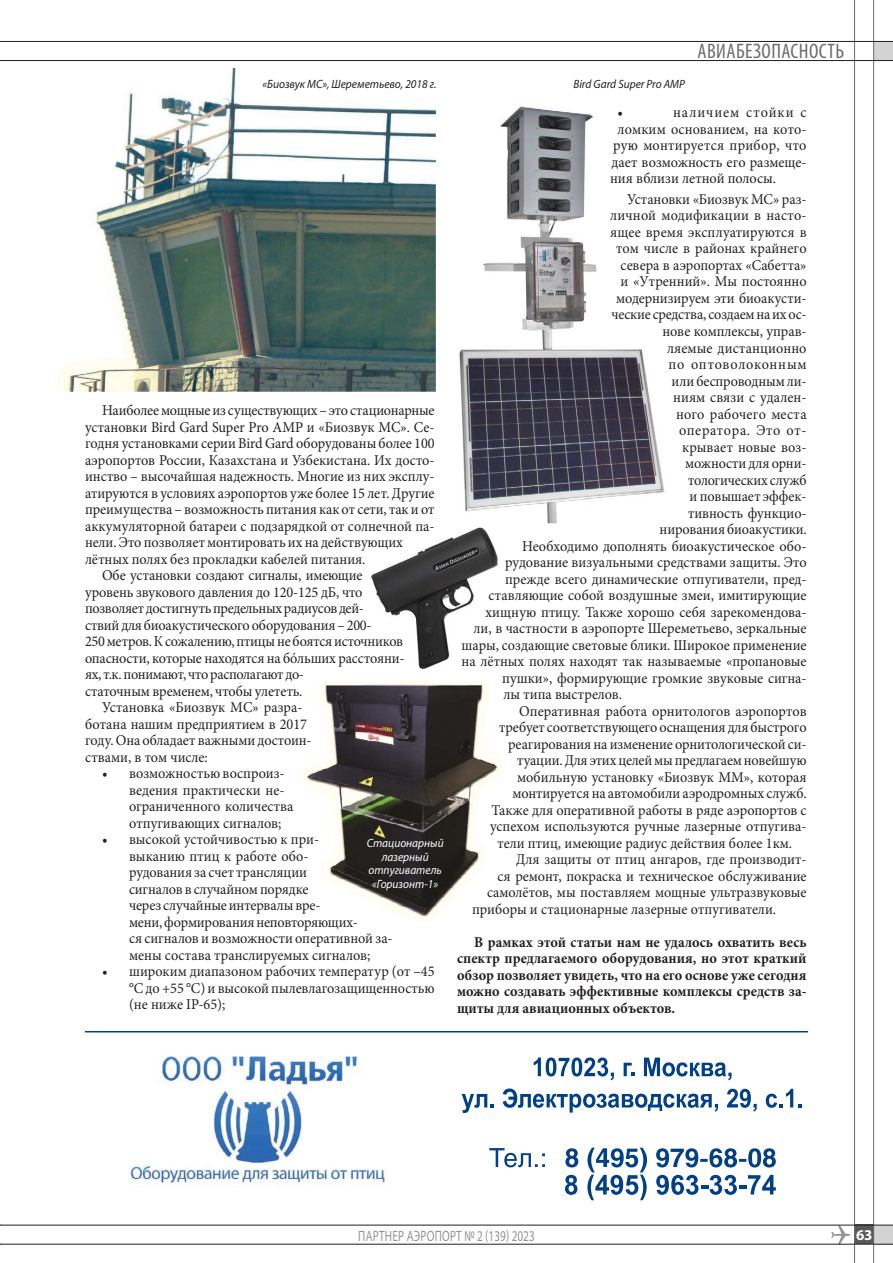
<style>
.page{position:relative;width:893px;height:1263px;background:#fff}
.page>*{position:absolute;margin:0;border:0;box-sizing:border-box;transform-origin:0 0}
.t1{font:condensed 21px "Myriad Pro";letter-spacing:.02em;color:#6c6d70}
.t2{font:15px/16.5px "Minion Pro";color:#231f20;scale:.95 1}
.t3{font:700 15px/16.5px "Minion Pro";color:#231f20;text-align:justify;scale:.95 1}
.t4{font:15px "Minion Pro";letter-spacing:-.02em;color:#231f20;scale:.95 1}
.t5{font:15px "Minion Pro";letter-spacing:-.025em;color:#231f20;scale:.95 1}
.t6{font:15px "Minion Pro";letter-spacing:.02em;color:#231f20;scale:.95 1}
.t7{font:15px "Myriad Pro";letter-spacing:.02em;color:#939598;scale:.75 1}
.t8{font:15px "Minion Pro";letter-spacing:.05em;color:#231f20;scale:.95 1}
.t9{font:15px "Minion Pro";letter-spacing:.045em;color:#231f20;scale:.95 1}
.t10{font:15px "Minion Pro";letter-spacing:.065em;color:#231f20;scale:.95 1}
.t11{font:700 15px "Myriad Pro";color:#fff}
.t12{font:italic 12px "Myriad Pro";color:#231f20;scale:.95 1}
.t13{font:italic 12px/13.5px "Myriad Pro";color:#fff;text-align:center;scale:.95 1}
</style>
<div class="page">
<div style="left:874px;top:1225px;width:19px;height:19px;background:#d3d3d3"></div>
<svg style="left:831px;top:1226px;width:19px;height:18px"></svg>
<div style="left:854px;top:1225px;width:19px;height:19px;background:#57585a"></div>
<hr style="left:873px;top:0;width:1px;height:1263px;background:#6c6d70">
<hr style="left:854px;top:0;width:1px;height:1263px;background:#6c6d70">
<div style="left:874px;top:42px;width:19px;height:19px;background:#d3d3d3"></div>
<hr style="left:0;top:60px;width:893px;height:1px;background:#231f20">
<hr style="left:0;top:41px;width:893px;height:1px;background:#231f20">
<hr style="left:0;top:1225px;width:893px;height:1px;background:#231f20">
<hr style="left:0;top:1244px;width:893px;height:1px;background:#231f20">
<img style="left:57px;top:68px;width:379px;height:324px">
<img style="left:459px;top:106px;width:206px;height:417px">
<img style="left:371px;top:528px;width:127px;height:141px">
<img style="left:299px;top:681px;width:206px;height:239px">
<img style="left:130px;top:1056px;width:255px;height:129px">
<svg style="left:534px;top:1057px;width:80px;height:23px"></svg>
<svg style="left:624px;top:1063px;width:10px;height:13px"></svg>
<svg style="left:644px;top:1057px;width:88px;height:23px"></svg>
<svg style="left:462px;top:1094px;width:32px;height:19px"></svg>
<svg style="left:503px;top:1088px;width:215px;height:24px"></svg>
<svg style="left:727px;top:1089px;width:30px;height:23px"></svg>
<svg style="left:766px;top:1089px;width:27px;height:19px"></svg>
<hr style="left:85px;top:1031px;width:723px;height:1px;background:#014086">
<svg style="left:489px;top:1148px;width:287px;height:52px"></svg>
<p class="t12" style="left:262px;top:76px;width:185px">«Биозвук МС», Шереметьево, 2018 г.</p>
<p class="t12" style="left:573px;top:76px;width:119px">Bird Gard Super Pro AMP</p>
<h1 class="t1" style="left:698px;top:38px;width:148px">АВИАБЕЗОПАСНОСТЬ</h1>
<p class="t2" style="left:102px;top:402px;width:352px">Наиболее мощные из существующих – это стационарные</p>
<p class="t2" style="left:85px;top:419px;width:369px">установки Bird Gard Super Pro AMP и «Биозвук МС». Се-</p>
<p class="t2" style="left:85px;top:435px;width:369px">годня установками серии Bird Gard оборудованы более 100</p>
<p class="t2" style="left:85px;top:452px;width:369px">аэропортов России, Казахстана и Узбекистана. Их досто-</p>
<p class="t2" style="left:85px;top:468px;width:369px">инство – высочайшая надежность. Многие из них эксплу-</p>
<p class="t2" style="left:85px;top:485px;width:369px">атируются в условиях аэропортов уже более 15 лет. Другие</p>
<p class="t2" style="left:85px;top:501px;width:369px">преимущества – возможность питания как от сети, так и от</p>
<p class="t2" style="left:85px;top:518px;width:369px">аккумуляторной батареи с подзарядкой от солнечной па-</p>
<p class="t2" style="left:85px;top:534px;width:336px">нели. Это позволяет монтировать их на действующих</p>
<p class="t2" style="left:85px;top:551px;width:297px">лётных полях без прокладки кабелей питания.</p>
<p class="t2" style="left:102px;top:567px;width:276px">Обе установки создают сигналы, имеющие</p>
<p class="t2" style="left:85px;top:584px;width:294px">уровень звукового давления до 120-125 дБ, что</p>
<p class="t5" style="left:85px;top:598px;width:295px">позволяет достигнуть предельных радиусов дей-</p>
<p class="t2" style="left:85px;top:617px;width:303px">ствий для биоакустического оборудования – 200-</p>
<p class="t4" style="left:85px;top:631px;width:336px">250 метров. К сожалению, птицы не боятся источников</p>
<p class="t2" style="left:85px;top:650px;width:338px">опасности, которые находятся на бóльших расстояни-</p>
<p class="t4" style="left:85px;top:664px;width:232px">ях, т.к. понимают, что располагают до-</p>
<p class="t2" style="left:85px;top:683px;width:230px">статочным временем, чтобы улететь.</p>
<p class="t2" style="left:102px;top:699px;width:213px">Установка «Биозвук МС» разра-</p>
<p class="t2" style="left:85px;top:716px;width:235px">ботана нашим предприятием в 2017</p>
<p class="t2" style="left:85px;top:732px;width:240px">году. Она обладает важными достоин-</p>
<p class="t2" style="left:85px;top:749px;width:131px">ствами, в том числе:</p>
<p class="t2" style="left:129px;top:765px;width:175px;text-indent:-27px">• возможностью воспроиз&shy;ведения практически не&shy;ограниченного количества отпугивающих сигналов;</p>
<p class="t2" style="left:129px;top:831px;width:279px;text-indent:-27px">• высокой устойчивостью к при-<br>выканию птиц к работе обо-<br>рудования за счет трансляции<br>сигналов в случайном порядке<br>через случайные интервалы вре-<br>мени, формирования неповторяющих-<br>ся сигналов и возможности оперативной за&shy;мены состава транслируемых сигналов;</p>
<p class="t2" style="left:129px;top:963px;width:323px;text-align:justify;text-indent:-27px">• широким диапазоном рабочих температур (от –45 °С до +55 °С) и высокой пылевлагозащищенностью (не ниже IP-65);</p>
<p class="t13" style="left:367px;top:836px;width:83px">Стационарный лазерный отпугиватель «Горизонт-1»</p>
<p class="t2" style="left:618px;top:104px;width:7px">•</p>
<p class="t10" style="left:673px;top:102px;width:142px">наличием стойки с</p>
<p class="t2" style="left:618px;top:121px;width:200px">ломким основанием, на кото-</p>
<p class="t6" style="left:613px;top:135px;width:205px">рую монтируется прибор, что</p>
<p class="t2" style="left:612px;top:154px;width:207px">дает возможность его размеще-</p>
<p class="t2" style="left:610px;top:170px;width:176px">ния вблизи летной полосы.</p>
<p class="t2" style="left:627px;top:191px;width:190px">Установки «Биозвук МС» раз-</p>
<p class="t2" style="left:610px;top:207px;width:208px">личной модификации в насто-</p>
<p class="t2" style="left:610px;top:224px;width:208px">ящее время эксплуатируются в</p>
<p class="t2" style="left:616px;top:240px;width:202px">том числе в районах крайнего</p>
<p class="t2" style="left:621px;top:257px;width:197px">севера в аэропортах «Сабетта»</p>
<p class="t2" style="left:621px;top:273px;width:197px">и «Утренний». Мы постоянно</p>
<p class="t2" style="left:616px;top:290px;width:202px">модернизируем эти биоакусти-</p>
<p class="t2" style="left:612px;top:306px;width:207px">ческие средства, создаем на их ос-</p>
<p class="t2" style="left:663px;top:323px;width:153px">нове комплексы, управ-</p>
<p class="t2" style="left:667px;top:339px;width:148px">ляемые дистанционно</p>
<p class="t8" style="left:669px;top:354px;width:147px">по оптоволоконным</p>
<p class="t2" style="left:672px;top:372px;width:144px">или беспроводным ли-</p>
<p class="t2" style="left:673px;top:389px;width:142px">ниям связи с удален-</p>
<p class="t6" style="left:676px;top:404px;width:139px">ного рабочего места</p>
<p class="t9" style="left:679px;top:420px;width:136px">оператора. Это от-</p>
<p class="t2" style="left:682px;top:438px;width:133px">крывает новые воз-</p>
<p class="t2" style="left:685px;top:455px;width:129px">можности для орни-</p>
<p class="t2" style="left:688px;top:471px;width:126px">тологических служб</p>
<p class="t2" style="left:690px;top:488px;width:125px">и повышает эффек-</p>
<p class="t2" style="left:688px;top:504px;width:126px">тивность функцио-</p>
<p class="t2" style="left:660px;top:521px;width:156px">нирования биоакустики.</p>
<p class="t2" style="left:522px;top:537px;width:301px">Необходимо дополнять биоакустическое обо-</p>
<p class="t2" style="left:505px;top:554px;width:319px">рудование визуальными средствами защиты. Это</p>
<p class="t2" style="left:505px;top:570px;width:319px">прежде всего динамические отпугиватели, пред-</p>
<p class="t2" style="left:489px;top:587px;width:336px">ставляющие собой воздушные змеи, имитирующие</p>
<p class="t2" style="left:486px;top:603px;width:339px">хищную птицу. Также хорошо себя зарекомендова-</p>
<p class="t2" style="left:474px;top:620px;width:352px">ли, в частности в аэропорте Шереметьево, зеркальные</p>
<p class="t2" style="left:462px;top:636px;width:365px">шары, создающие световые блики. Широкое применение</p>
<p class="t2" style="left:462px;top:653px;width:365px">на лётных полях находят так называемые «пропановые</p>
<p class="t2" style="left:502px;top:669px;width:322px">пушки», формирующие громкие звуковые сигна-</p>
<p class="t2" style="left:504px;top:686px;width:126px">лы типа выстрелов.</p>
<p class="t2" style="left:519px;top:702px;width:304px">Оперативная работа орнитологов аэропортов</p>
<p class="t2" style="left:499px;top:719px;width:325px">требует соответствующего оснащения для быстрого</p>
<p class="t2" style="left:508px;top:735px;width:316px">реагирования на изменение орнитологической си-</p>
<p class="t2" style="left:517px;top:752px;width:306px">туации. Для этих целей мы предлагаем новейшую</p>
<p class="t2" style="left:517px;top:768px;width:306px">мобильную установку «Биозвук ММ», которая</p>
<p class="t2" style="left:513px;top:785px;width:311px">монтируется на автомобили аэродромных служб.</p>
<p class="t2" style="left:492px;top:801px;width:333px">Также для оперативной работы в ряде аэропортов с</p>
<p class="t2" style="left:490px;top:818px;width:335px">успехом используются ручные лазерные отпугива-</p>
<p class="t2" style="left:498px;top:834px;width:312px">тели птиц, имеющие радиус действия более 1км.</p>
<p class="t2" style="left:516px;top:851px;width:307px">Для защиты от птиц ангаров, где производит-</p>
<p class="t2" style="left:498px;top:867px;width:327px">ся ремонт, покраска и техническое обслуживание</p>
<p class="t2" style="left:487px;top:884px;width:338px">самолётов, мы поставляем мощные ультразвуковые</p>
<p class="t2" style="left:472px;top:900px;width:322px">приборы и стационарные лазерные отпугиватели.</p>
<p class="t3" style="left:457px;top:933px;width:369px;text-indent:17px">В рамках этой статьи нам не удалось охватить весь спектр предлагаемого оборудования, но этот краткий обзор позволяет увидеть, что на его основе уже сегодня можно создавать эффективные комплексы средств за&shy;щиты для авиационных объектов.</p>
<p class="t7" style="left:358px;top:1226px;width:237px">ПАРТНЕР АЭРОПОРТ № 2 (139) 2023</p>
<p class="t11" style="left:856px;top:1225px;width:18px">63</p>
</div>
